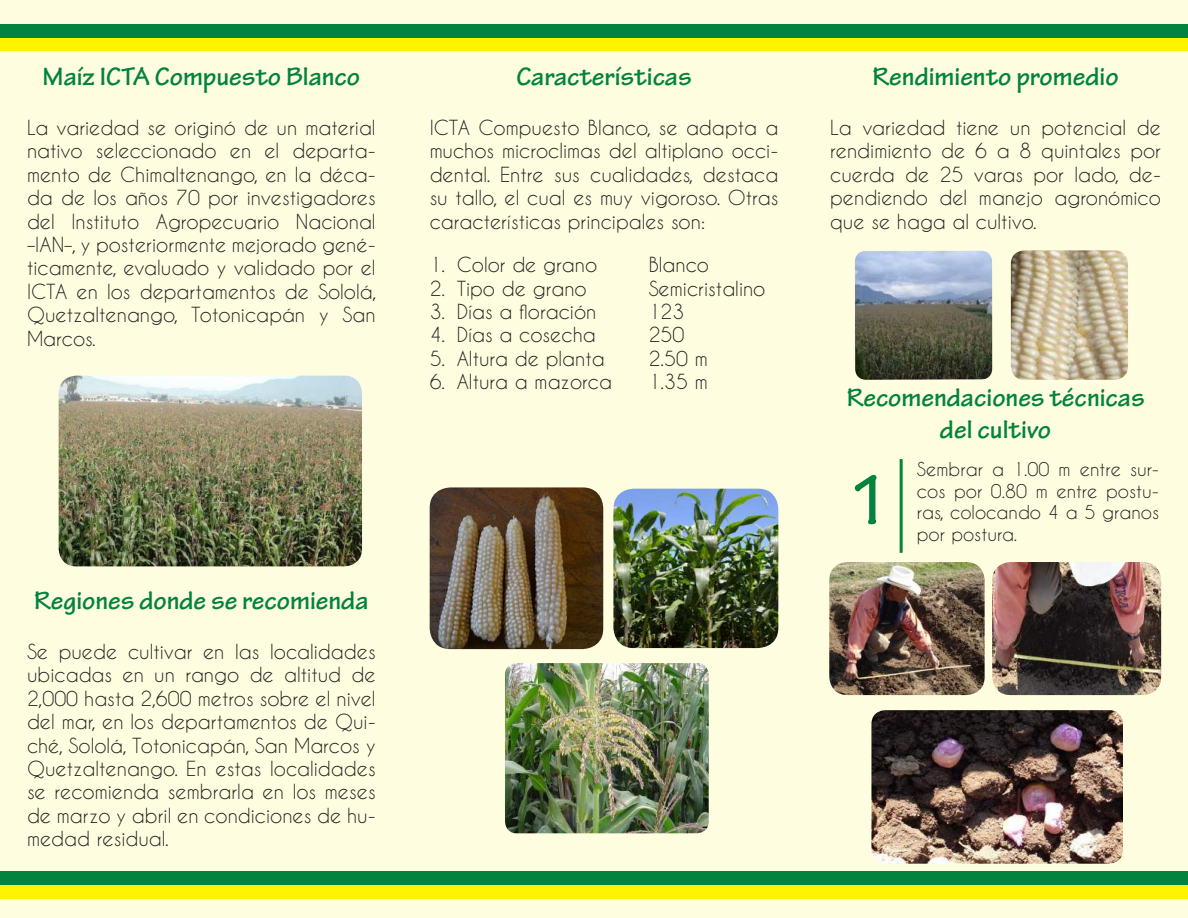
<style>
.page{position:relative;width:1188px;height:918px;background:#fffde0}
.page>*{position:absolute;margin:0;border:0;box-sizing:border-box;transform-origin:0 0}
.t1{font:700 condensed 75px "Tekton Pro";color:#02833e}
.t2{font:700 27px/32.4px "Tekton Pro";color:#02833e;text-align:center}
.t3{font:19.5px/23.4px "Caviar Dreams";color:#241f1f;text-align:justify}
.t4{font:18px/21.6px "Caviar Dreams";color:#241f1f;text-align:justify}
</style>
<div class="page">
<div style="left:0;top:37px;width:1188px;height:14px;background:#fff300"></div>
<div style="left:0;top:885px;width:1188px;height:13px;background:#fff300"></div>
<div style="left:0;top:24px;width:1188px;height:13px;background:#02833e"></div>
<div style="left:0;top:872px;width:1188px;height:13px;background:#02833e"></div>
<img style="left:59px;top:376px;width:303px;height:190px">
<img style="left:505px;top:663px;width:204px;height:170px">
<img style="left:613px;top:489px;width:165px;height:159px">
<img style="left:430px;top:487px;width:173px;height:162px">
<img style="left:855px;top:251px;width:137px;height:129px">
<img style="left:829px;top:562px;width:156px;height:133px">
<img style="left:992px;top:562px;width:169px;height:133px">
<img style="left:871px;top:710px;width:252px;height:154px">
<hr style="left:900px;top:459px;width:3px;height:94px;background:#02833e">
<img style="left:1011px;top:250px;width:117px;height:130px">
<h2 class="t2" style="left:43px;top:60px;width:319px">Maíz ICTA Compuesto Blanco</h2>
<p class="t3" style="left:27px;top:116px;width:351px">La variedad se originó de un material nativo seleccionado en el departa&shy;mento de Chimaltenango, en la déca&shy;da de los años 70 por investigadores del Instituto Agropecuario Nacional –IAN–, y posteriormente mejorado gené&shy;ticamente, evaluado y validado por el ICTA en los departamentos de Sololá, Quetzaltenango, Totonicapán y San Marcos.</p>
<h2 class="t2" style="left:34px;top:584px;width:336px">Regiones donde se recomienda</h2>
<p class="t3" style="left:27px;top:640px;width:350px">Se puede cultivar en las localidades ubicadas en un rango de altitud de 2,000 hasta 2,600 metros sobre el nivel del mar, en los departamentos de Qui&shy;ché, Sololá, Totonicapán, San Marcos y Quetzaltenango. En estas localidades se recomienda sembrarla en los meses de marzo y abril en condiciones de hu&shy;medad residual.</p>
<h2 class="t2" style="left:516px;top:60px;width:177px">Características</h2>
<p class="t3" style="left:430px;top:116px;width:350px">ICTA Compuesto Blanco, se adapta a muchos microclimas del altiplano occi&shy;dental. Entre sus cualidades, destaca su tallo, el cual es muy vigoroso. Otras características principales son:</p>
<p class="t3" style="left:430px;top:253px;width:169px">1. Color de grano</p>
<p class="t3" style="left:649px;top:253px;width:62px">Blanco</p>
<p class="t3" style="left:430px;top:276px;width:159px">2. Tipo de grano</p>
<p class="t3" style="left:649px;top:276px;width:118px">Semicristalino</p>
<p class="t3" style="left:430px;top:300px;width:168px">3. Días a floración</p>
<p class="t3" style="left:649px;top:300px;width:37px">123</p>
<p class="t3" style="left:430px;top:323px;width:168px">4. Días a cosecha</p>
<p class="t3" style="left:649px;top:323px;width:37px">250</p>
<p class="t3" style="left:430px;top:346px;width:177px">5. Altura de planta</p>
<p class="t3" style="left:649px;top:346px;width:61px">2.50 m</p>
<p class="t3" style="left:430px;top:370px;width:184px">6. Altura a mazorca</p>
<p class="t3" style="left:649px;top:370px;width:61px">1.35 m</p>
<h2 class="t2" style="left:873px;top:60px;width:247px">Rendimiento promedio</h2>
<p class="t3" style="left:830px;top:116px;width:332px">La variedad tiene un potencial de rendimiento de 6 a 8 quintales por cuerda de 25 varas por lado, de&shy;pendiendo del manejo agronómico que se haga al cultivo.</p>
<h2 class="t2" style="left:847px;top:382px;width:299px">Recomendaciones técnicas del cultivo</h2>
<p class="t4" style="left:917px;top:458px;width:244px">Sembrar a 1.00 m entre sur&shy;cos por 0.80 m entre postu&shy;ras, colocando 4 a 5 granos</p>
<h1 class="t1" style="left:849px;top:457px;width:40px">1</h1>
<p class="t4" style="left:917px;top:523px;width:102px">por postura.</p>
</div>
